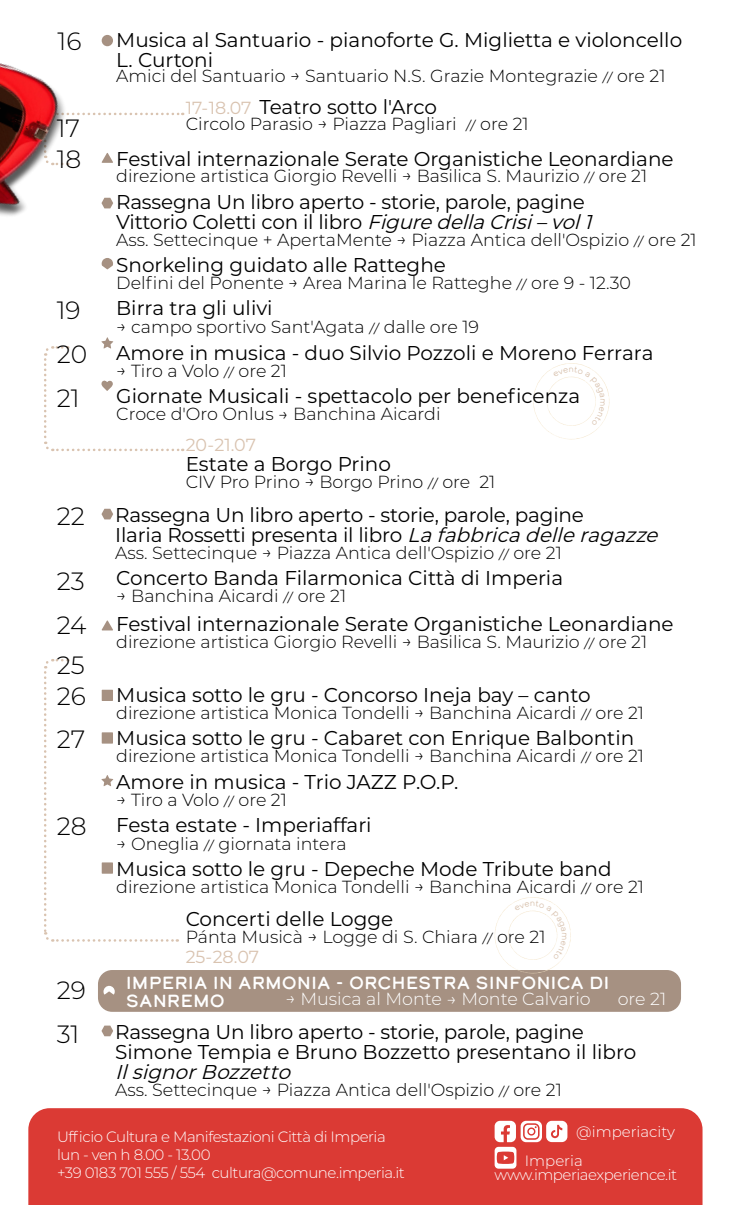
<style>
.page{position:relative;width:730px;height:1205px;background:#fff}
.page>*{position:absolute;margin:0;border:0;box-sizing:border-box;transform-origin:0 0}
.t1{font:300 25px/44px "Montserrat";color:#000}
.t2{font:20px/20px "Montserrat";color:#000}
.t3{font:italic 20px "Montserrat";color:#000}
.t4{font:300 17.5px/20px "Montserrat";color:#000}
.t5{font:17.5px/17.5px "Calder Dark";color:#fff}
.t6{font:300 17.5px "Montserrat";color:#fff}
.t7{font:17.5px "Montserrat";color:#d9c3b0}
.t8{font:300 15px/18px "Montserrat";letter-spacing:-.03em;color:#fff}
.t9{font:300 15px "Montserrat";color:#fff}
.s1{font-size:12.25px}
.s2{font-style:italic}
.s3{font-weight:400;color:#d9c3b0}
</style>
<div class="page">
<div style="left:98px;top:970px;width:583px;height:42px;background:#a69182;border-radius:14px"></div>
<div style="left:28px;top:1108px;width:674px;height:97px;background:#db3a34"></div>
<img style="left:0;top:35px;width:105px;height:229px">
<svg style="left:495px;top:1121px;width:72px;height:47px"></svg>
<svg style="left:101px;top:509px;width:12px;height:10px"></svg>
<svg style="left:101px;top:198px;width:12px;height:10px"></svg>
<svg style="left:101px;top:1025px;width:12px;height:11px"></svg>
<svg style="left:42px;top:111px;width:141px;height:54px"></svg>
<svg style="left:102px;top:620px;width:11px;height:10px"></svg>
<svg style="left:44px;top:659px;width:134px;height:283px"></svg>
<svg style="left:102px;top:258px;width:11px;height:11px"></svg>
<svg style="left:103px;top:985px;width:12px;height:9px"></svg>
<div style="left:102px;top:35px;width:11px;height:11px;background:#a69182;border-radius:50%"></div>
<svg style="left:44px;top:337px;width:139px;height:115px"></svg>
<svg style="left:495px;top:897px;width:76px;height:76px"></svg>
<svg style="left:533px;top:363px;width:76px;height:76px"></svg>
<p class="t1" style="left:58px;top:19px;width:25px">16</p>
<p class="t1" style="left:57px;top:105px;width:25px">17</p>
<p class="t2" style="left:116px;top:30px;width:567px">Musica al Santuario - pianoforte G. Miglietta e violoncello<br>L. Curtoni</p>
<p class="t4" style="left:116px;top:65px;width:551px">Amici del Santuario → Santuario N.S. Grazie Montegrazie <span class="s1">//</span> ore 21</p>
<p class="t2" style="left:259px;top:96px;width:179px">Teatro sotto l'Arco</p>
<p class="t4" style="left:186px;top:113px;width:344px">Circolo Parasio → Piazza Pagliari <span class="s1">//</span> ore 21</p>
<p class="t7" style="left:186px;top:96px;width:67px">17-18.07</p>
<p class="t1" style="left:57px;top:136px;width:26px">18</p>
<p class="t2" style="left:116px;top:148px;width:559px">Festival internazionale Serate Organistiche Leonardiane</p>
<p class="t4" style="left:116px;top:165px;width:533px">direzione artistica Giorgio Revelli → Basilica S. Maurizio <span class="s1">//</span> ore 21</p>
<p class="t2" style="left:116px;top:191px;width:484px">Rassegna Un libro aperto - storie, parole, pagine<br>Vittorio Coletti con il libro <span class="s2">FiguredellaCrisi–vol1</span></p>
<p class="t4" style="left:116px;top:229px;width:582px">Ass. Settecinque + ApertaMente → Piazza Antica dell'Ospizio <span class="s1">//</span> ore 21</p>
<p class="t1" style="left:57px;top:287px;width:32px">19<br>20<br>21</p>
<p class="t2" style="left:116px;top:254px;width:331px">Snorkeling guidato alle Ratteghe</p>
<p class="t4" style="left:116px;top:272px;width:516px">Delfini del Ponente → Area Marina le Ratteghe <span class="s1">//</span> ore 9 - 12.30</p>
<p class="t2" style="left:116px;top:298px;width:158px">Birra tra gli ulivi</p>
<p class="t4" style="left:116px;top:317px;width:364px">→ campo sportivo Sant'Agata <span class="s1">//</span> dalle ore 19</p>
<p class="t2" style="left:116px;top:342px;width:539px">Amore in musica - duo Silvio Pozzoli e Moreno Ferrara</p>
<p class="t4" style="left:116px;top:360px;width:172px">→ Tiro a Volo <span class="s1">//</span> ore 21</p>
<p class="t2" style="left:116px;top:385px;width:465px">Giornate Musicali - spettacolo per beneficenza</p>
<p class="t4" style="left:116px;top:403px;width:326px">Croce d'Oro Onlus → Banchina Aicardi</p>
<p class="t7" style="left:186px;top:433px;width:72px">20-21.07</p>
<p class="t2" style="left:186px;top:453px;width:207px">Estate a Borgo Prino</p>
<p class="t4" style="left:186px;top:471px;width:311px">CIV Pro Prino → Borgo Prino <span class="s1">//</span> ore 21</p>
<p class="t1" style="left:57px;top:493px;width:30px">22</p>
<p class="t2" style="left:115px;top:504px;width:550px">Rassegna Un libro aperto - storie, parole, pagine<br>Ilaria Rossetti presenta il libro <span class="s2">Lafabbricadelleragazze</span></p>
<p class="t4" style="left:115px;top:542px;width:448px">Ass. Settecinque → Piazza Antica dell'Ospizio <span class="s1">//</span> ore 21</p>
<p class="t1" style="left:57px;top:558px;width:30px">23</p>
<p class="t2" style="left:116px;top:567px;width:448px">Concerto Banda Filarmonica Città di Imperia</p>
<p class="t4" style="left:116px;top:586px;width:231px">→ Banchina Aicardi <span class="s1">//</span> ore 21</p>
<p class="t1" style="left:57px;top:602px;width:31px">24</p>
<p class="t2" style="left:116px;top:613px;width:559px">Festival internazionale Serate Organistiche Leonardiane</p>
<p class="t4" style="left:116px;top:631px;width:533px">direzione artistica Giorgio Revelli → Basilica S. Maurizio <span class="s1">//</span> ore 21</p>
<p class="t1" style="left:57px;top:648px;width:31px;line-height:31.2px">25<br>26</p>
<p class="t1" style="left:57px;top:716px;width:30px">27</p>
<p class="t2" style="left:116px;top:684px;width:476px">Musica sotto le gru - Concorso Ineja bay – canto</p>
<p class="t4" style="left:116px;top:702px;width:529px">direzione artistica Monica Tondelli → Banchina Aicardi <span class="s1">//</span> ore 21</p>
<p class="t2" style="left:116px;top:727px;width:520px">Musica sotto le gru - Cabaret con Enrique Balbontin</p>
<p class="t4" style="left:116px;top:745px;width:529px">direzione artistica Monica Tondelli → Banchina Aicardi <span class="s1">//</span> ore 21</p>
<p class="t2" style="left:116px;top:771px;width:344px">Amore in musica - Trio JAZZ P.O.P.</p>
<p class="t4" style="left:116px;top:789px;width:172px">→ Tiro a Volo <span class="s1">//</span> ore 21</p>
<p class="t1" style="left:57px;top:803px;width:31px">28</p>
<p class="t2" style="left:116px;top:814px;width:257px">Festa estate - Imperiaffari</p>
<p class="t4" style="left:116px;top:833px;width:232px">→ Oneglia <span class="s1">//</span> giornata intera</p>
<p class="t2" style="left:116px;top:858px;width:497px">Musica sotto le gru - Depeche Mode Tribute band</p>
<p class="t4" style="left:116px;top:876px;width:529px">direzione artistica Monica Tondelli → Banchina Aicardi <span class="s1">//</span> ore 21</p>
<p class="t2" style="left:186px;top:908px;width:209px">Concerti delle Logge</p>
<p class="t4" style="left:186px;top:926px;width:361px">Pánta Musicà → Logge di S. Chiara <span class="s1">//</span> ore 21<br><span class="s3">25-28.07</span></p>
<p class="t1" style="left:57px;top:968px;width:31px;line-height:43.2px">29<br>31</p>
<p class="t5" style="left:126px;top:974px;width:485px">IMPERIA IN ARMONIA - ORCHESTRA SINFONICA DI<br>SANREMO</p>
<p class="t6" style="left:285px;top:987px;width:307px">→ Musica al Monte → Monte Calvario</p>
<p class="t6" style="left:618px;top:987px;width:50px">ore 21</p>
<p class="t2" style="left:115px;top:1021px;width:523px">Rassegna Un libro aperto - storie, parole, pagine<br>Simone Tempia e Bruno Bozzetto presentano il libro</p>
<p class="t3" style="left:115px;top:1058px;width:183px">IlsignorBozzetto</p>
<p class="t4" style="left:115px;top:1079px;width:448px">Ass. Settecinque → Piazza Antica dell'Ospizio <span class="s1">//</span> ore 21</p>
<p class="t8" style="left:57px;top:1127px;width:349px">Ufficio Cultura e Manifestazioni Città di Imperia lun - ven h 8.00 - 13.00<br>+39 0183 701 555 / 554 cultura@comune.imperia.it</p>
<p class="t9" style="left:576px;top:1121px;width:100px">@imperiacity</p>
<p class="t9" style="left:525px;top:1150px;width:59px">Imperia</p>
<p class="t8" style="left:495px;top:1165px;width:184px">www.imperiaexperience.it</p>
</div>
